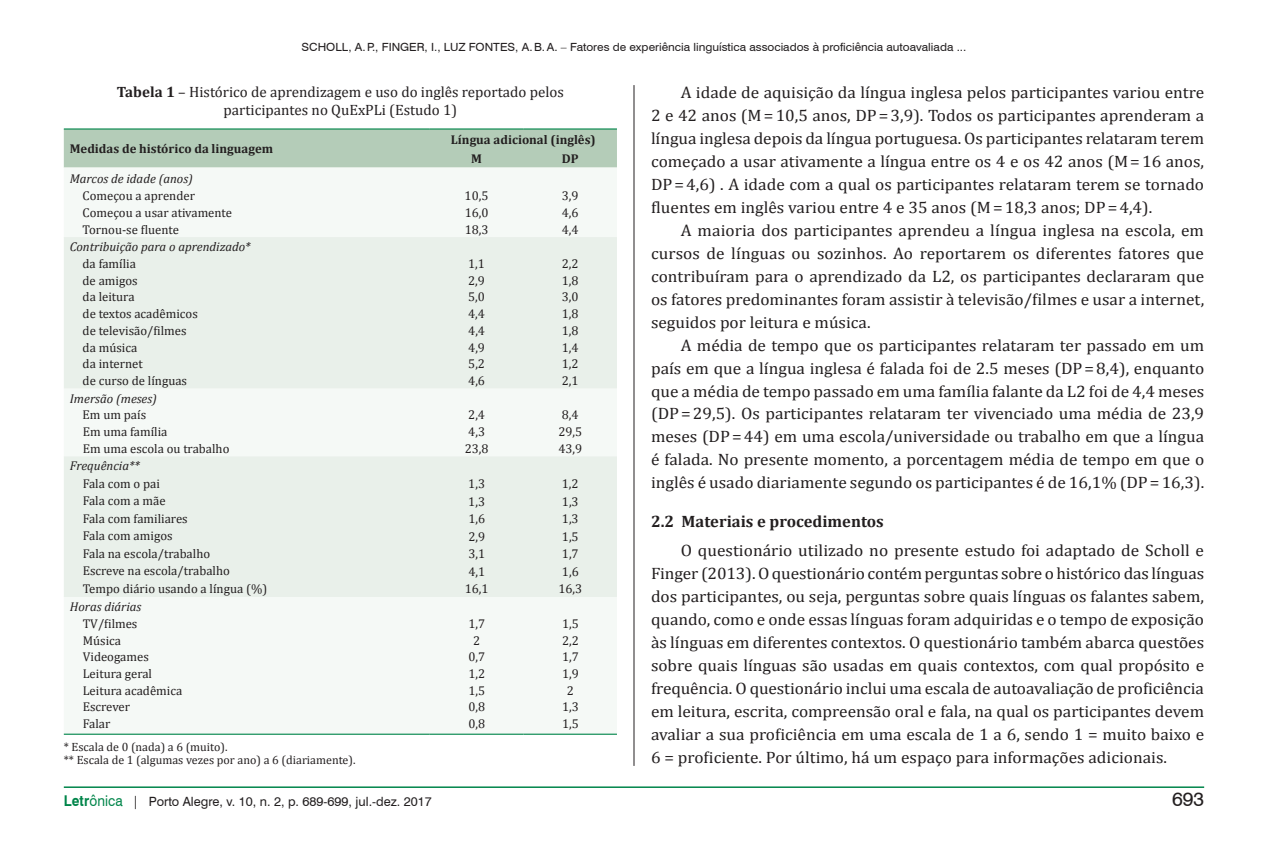
<style>
.page{position:relative;width:1268px;height:851px;background:#fff}
.page>*{position:absolute;margin:0;border:0;box-sizing:border-box;transform-origin:0 0}
.t1{font:19.5px "Swiss 721 BT";color:#231f20}
.t2{font:16.5px/23px "Cambria";color:#231f20;text-align:justify;scale:1.05 1}
.t3{font:700 16.5px "Cambria";color:#231f20}
.t4{font:15px/18px "Cambria";color:#231f20;text-align:center}
.t5{font:12.75px "Cambria";color:#231f20}
.t6{font:italic 12.75px "Cambria";color:#231f20}
.t7{font:700 12.75px/19.4px "Cambria";color:#231f20}
.t8{font:12.75px "Swiss 721 BT";color:#231f20}
.t9{font:12px/13.2px "Cambria";color:#231f20}
.t10{font:11.25px "Swiss 721 BT";color:#231f20;scale:1.05 1}
.s1{font-weight:700}
.s2{font-weight:700;font-size:14.85px;color:#00854a}
.s3{font-size:14.85px;color:#00854a}
.s4{font-size:13.2px}
</style>
<div class="page">
<hr style="left:64px;top:786px;width:1139px;height:1px;background:#00854a">
<hr style="left:633px;top:85px;width:1px;height:680px;background:#231f20">
<div style="left:64px;top:129px;width:553px;height:38px;background:#b4ccb8"></div>
<svg style="left:64px;top:237px;width:553px;height:360px;fill:#e9f0ea"></svg>
<hr style="left:64px;top:128px;width:365px;height:1px;background:#00854a">
<hr style="left:429px;top:128px;width:94px;height:1px;background:#00854a">
<hr style="left:523px;top:128px;width:94px;height:1px;background:#00854a">
<hr style="left:64px;top:733px;width:365px;height:1px;background:#00854a">
<hr style="left:429px;top:733px;width:94px;height:1px;background:#00854a">
<hr style="left:523px;top:733px;width:94px;height:1px;background:#00854a">
<p class="t10" style="left:301px;top:40px;width:91px">Scholl, A.P., Finger</p>
<p class="t10" style="left:424px;top:40px;width:66px">, I., Luz Fontes</p>
<p class="t10" style="left:515px;top:40px;width:431px">, A.B.A. – Fatores de experiência linguística associados à proficiência autoavaliada ...</p>
<p class="t4" style="left:117px;top:83px;width:448px"><span class="s1">Tabela 1</span> – Histórico de aprendizagem e uso do inglês reportado pelos participantes no QuExPLi (Estudo 1)</p>
<p class="t7" style="left:70px;top:139px;width:205px">Medidas de histórico da linguagem</p>
<p class="t7" style="left:471px;top:129px;width:126px;text-indent:-20px">Língua adicional (inglês)<br>M</p>
<p class="t7" style="left:561px;top:148px;width:18px">DP</p>
<p class="t6" style="left:70px;top:171px;width:125px">Marcos de idade (anos)</p>
<p class="t5" style="left:82px;top:188px;width:114px">Começou a aprender</p>
<p class="t5" style="left:464px;top:188px;width:25px">10,5</p>
<p class="t5" style="left:561px;top:188px;width:18px">3,9</p>
<p class="t5" style="left:82px;top:205px;width:151px">Começou a usar ativamente</p>
<p class="t5" style="left:464px;top:205px;width:25px">16,0</p>
<p class="t5" style="left:561px;top:205px;width:18px">4,6</p>
<p class="t5" style="left:83px;top:222px;width:98px">Tornou-se fluente</p>
<p class="t5" style="left:464px;top:222px;width:25px">18,3</p>
<p class="t5" style="left:561px;top:222px;width:18px">4,4</p>
<p class="t6" style="left:70px;top:239px;width:182px">Contribuição para o aprendizado*</p>
<p class="t5" style="left:83px;top:256px;width:55px">da família</p>
<p class="t5" style="left:468px;top:256px;width:18px">1,1</p>
<p class="t5" style="left:561px;top:256px;width:18px">2,2</p>
<p class="t5" style="left:83px;top:273px;width:57px">de amigos</p>
<p class="t5" style="left:468px;top:273px;width:18px">2,9</p>
<p class="t5" style="left:561px;top:273px;width:18px">1,8</p>
<p class="t5" style="left:83px;top:289px;width:53px">da leitura</p>
<p class="t5" style="left:468px;top:289px;width:18px">5,0</p>
<p class="t5" style="left:561px;top:289px;width:18px">3,0</p>
<p class="t5" style="left:83px;top:306px;width:117px">de textos acadêmicos</p>
<p class="t5" style="left:468px;top:306px;width:18px">4,4</p>
<p class="t5" style="left:561px;top:306px;width:18px">1,8</p>
<p class="t5" style="left:83px;top:323px;width:105px">de televisão/filmes</p>
<p class="t5" style="left:468px;top:323px;width:18px">4,4</p>
<p class="t5" style="left:561px;top:323px;width:18px">1,8</p>
<p class="t5" style="left:83px;top:339px;width:56px">da música</p>
<p class="t5" style="left:468px;top:339px;width:18px">4,9</p>
<p class="t5" style="left:561px;top:339px;width:18px">1,4</p>
<p class="t5" style="left:83px;top:356px;width:62px">da internet</p>
<p class="t5" style="left:468px;top:356px;width:18px">5,2</p>
<p class="t5" style="left:561px;top:356px;width:18px">1,2</p>
<p class="t5" style="left:83px;top:373px;width:106px">de curso de línguas</p>
<p class="t5" style="left:468px;top:373px;width:18px">4,6</p>
<p class="t5" style="left:562px;top:373px;width:18px">2,1</p>
<p class="t6" style="left:70px;top:390px;width:89px">Imersão (meses)</p>
<p class="t5" style="left:83px;top:407px;width:65px">Em um país</p>
<p class="t5" style="left:468px;top:407px;width:18px">2,4</p>
<p class="t5" style="left:562px;top:407px;width:18px">8,4</p>
<p class="t5" style="left:83px;top:424px;width:86px">Em uma família</p>
<p class="t5" style="left:468px;top:424px;width:18px">4,3</p>
<p class="t5" style="left:558px;top:424px;width:25px">29,5</p>
<p class="t5" style="left:83px;top:441px;width:148px">Em uma escola ou trabalho</p>
<p class="t5" style="left:464px;top:441px;width:25px">23,8</p>
<p class="t5" style="left:558px;top:441px;width:25px">43,9</p>
<p class="t6" style="left:70px;top:458px;width:71px">Frequência**</p>
<p class="t5" style="left:83px;top:475px;width:79px">Fala com o pai</p>
<p class="t5" style="left:468px;top:476px;width:18px">1,3</p>
<p class="t5" style="left:562px;top:476px;width:18px">1,2</p>
<p class="t5" style="left:83px;top:493px;width:84px">Fala com a mãe</p>
<p class="t5" style="left:468px;top:493px;width:18px">1,3</p>
<p class="t5" style="left:562px;top:493px;width:18px">1,3</p>
<p class="t5" style="left:83px;top:510px;width:107px">Fala com familiares</p>
<p class="t5" style="left:468px;top:511px;width:18px">1,6</p>
<p class="t5" style="left:562px;top:511px;width:18px">1,3</p>
<p class="t5" style="left:83px;top:528px;width:91px">Fala com amigos</p>
<p class="t5" style="left:468px;top:528px;width:18px">2,9</p>
<p class="t5" style="left:562px;top:528px;width:18px">1,5</p>
<p class="t5" style="left:83px;top:546px;width:129px">Fala na escola/trabalho</p>
<p class="t5" style="left:468px;top:546px;width:18px">3,1</p>
<p class="t5" style="left:562px;top:546px;width:18px">1,7</p>
<p class="t5" style="left:83px;top:563px;width:149px">Escreve na escola/trabalho</p>
<p class="t5" style="left:468px;top:564px;width:18px">4,1</p>
<p class="t5" style="left:562px;top:564px;width:18px">1,6</p>
<p class="t5" style="left:83px;top:581px;width:186px">Tempo diário usando a língua (%)</p>
<p class="t5" style="left:465px;top:581px;width:25px">16,1</p>
<p class="t5" style="left:558px;top:581px;width:25px">16,3</p>
<p class="t6" style="left:70px;top:599px;width:73px">Horas diárias</p>
<p class="t5" style="left:83px;top:615px;width:56px">TV/filmes</p>
<p class="t5" style="left:468px;top:615px;width:18px">1,7</p>
<p class="t5" style="left:562px;top:615px;width:18px">1,5</p>
<p class="t5" style="left:83px;top:632px;width:40px">Música</p>
<p class="t5" style="left:473px;top:632px;width:9px">2</p>
<p class="t5" style="left:562px;top:632px;width:18px">2,2</p>
<p class="t5" style="left:83px;top:649px;width:68px">Videogames</p>
<p class="t5" style="left:468px;top:649px;width:18px">0,7</p>
<p class="t5" style="left:562px;top:649px;width:18px">1,7</p>
<p class="t5" style="left:83px;top:666px;width:71px">Leitura geral</p>
<p class="t5" style="left:468px;top:666px;width:18px">1,2</p>
<p class="t5" style="left:562px;top:666px;width:18px">1,9</p>
<p class="t5" style="left:83px;top:682px;width:101px">Leitura acadêmica</p>
<p class="t5" style="left:468px;top:682px;width:18px">1,5</p>
<p class="t5" style="left:566px;top:682px;width:9px">2</p>
<p class="t5" style="left:83px;top:699px;width:49px">Escrever</p>
<p class="t5" style="left:468px;top:699px;width:18px">0,8</p>
<p class="t5" style="left:562px;top:699px;width:18px">1,3</p>
<p class="t5" style="left:83px;top:716px;width:29px">Falar</p>
<p class="t5" style="left:468px;top:716px;width:18px">0,8</p>
<p class="t5" style="left:562px;top:716px;width:18px">1,5</p>
<p class="t9" style="left:64px;top:739px;width:293px">* Escala de 0 (nada) a 6 (muito).<br>** Escala de 1 (algumas vezes por ano) a 6 (diariamente).</p>
<p class="t8" style="left:64px;top:794px;width:369px"><span class="s2">Letr</span><span class="s3">ônica</span> <span class="s4">|</span> Porto Alegre, v. 10, n. 2, p. 689-699, jul.-dez. 2017</p>
<p class="t2" style="left:651px;top:81px;width:528px;text-indent:30px">A idade de aquisição da língua inglesa pelos participantes variou entre 2 e 42 anos (M=10,5 anos, DP=3,9). Todos os participantes aprenderam a língua inglesa depois da língua portuguesa. Os participantes relataram terem começado a usar ativamente a língua entre os 4 e os 42 anos (M=16 anos, DP=4,6) . A idade com a qual os participantes relataram terem se tornado fluentes em inglês variou entre 4 e 35 anos (M=18,3 anos; DP=4,4).</p>
<p class="t2" style="left:651px;top:218px;width:528px;text-indent:30px">A maioria dos participantes aprendeu a língua inglesa na escola, em cursos de línguas ou sozinhos. Ao reportarem os diferentes fatores que contribuíram para o aprendizado da L2, os participantes declararam que os fatores predominantes foram assistir à televisão/filmes e usar a internet, seguidos por leitura e música.</p>
<p class="t2" style="left:651px;top:333px;width:528px;text-indent:30px">A média de tempo que os participantes relataram ter passado em um país em que a língua inglesa é falada foi de 2.5 meses (DP=8,4), enquanto que a média de tempo passado em uma família falante da L2 foi de 4,4 meses (DP=29,5). Os participantes relataram ter vivenciado uma média de 23,9 meses (DP=44) em uma escola/universidade ou trabalho em que a língua é falada. No presente momento, a porcentagem média de tempo em que o inglês é usado diariamente segundo os participantes é de 16,1% (DP=16,3).</p>
<p class="t3" style="left:651px;top:511px;width:234px">2.2 Materiais e procedimentos</p>
<p class="t2" style="left:651px;top:538px;width:528px;text-indent:30px">O questionário utilizado no presente estudo foi adaptado de Scholl e Finger (2013). O questionário contém perguntas sobre o histórico das línguas dos participantes, ou seja, perguntas sobre quais línguas os falantes sabem, quando, como e onde essas línguas foram adquiridas e o tempo de exposição às línguas em diferentes contextos. O questionário também abarca questões sobre quais línguas são usadas em quais contextos, com qual propósito e frequência. O questionário inclui uma escala de autoavaliação de proficiência em leitura, escrita, compreensão oral e fala, na qual os participantes devem avaliar a sua proficiência em uma escala de 1 a 6, sendo 1 = muito baixo e 6 = proficiente. Por último, há um espaço para informações adicionais.</p>
<p class="t1" style="left:1171px;top:787px;width:34px">693</p>
</div>
